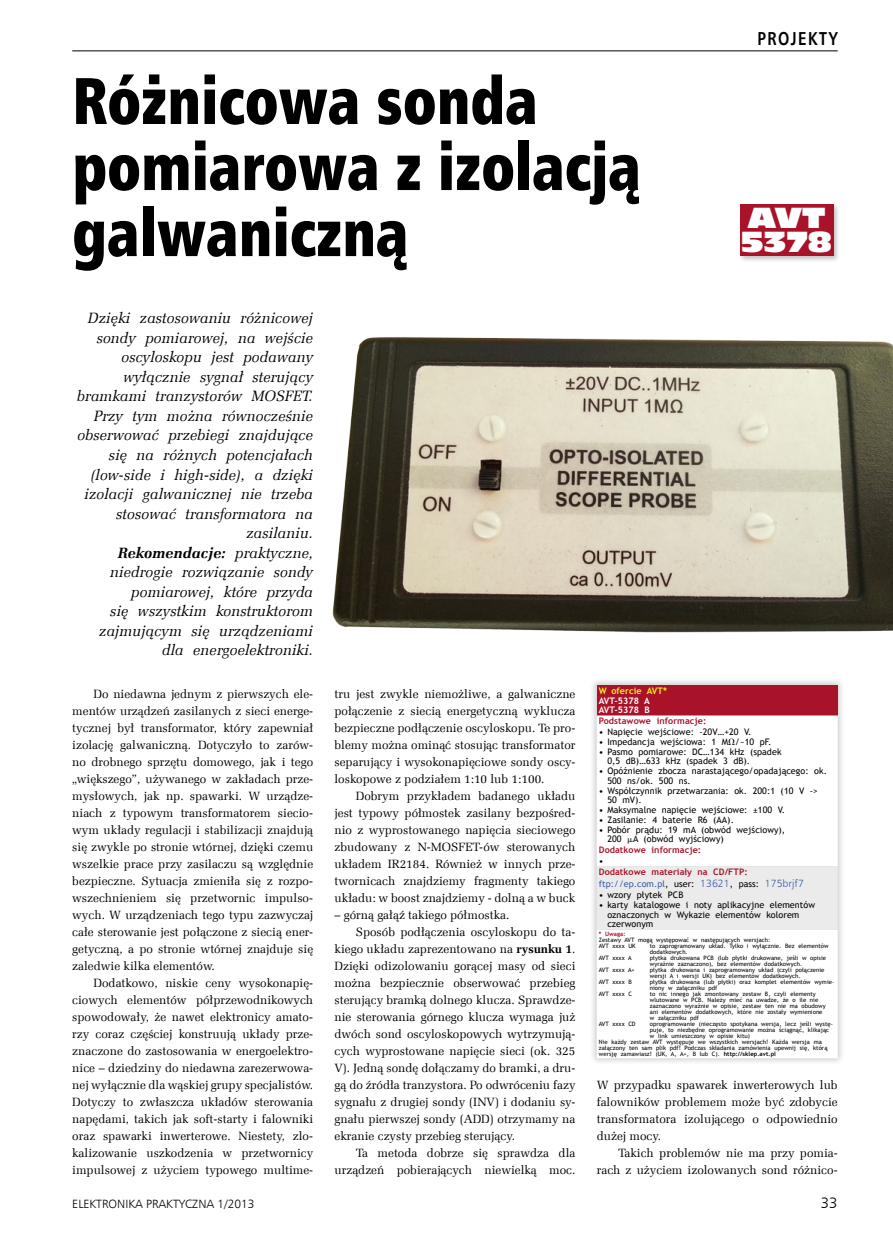
<style>
.page{position:relative;width:893px;height:1234px;background:#fff}
.page>*{position:absolute;margin:0;border:0;box-sizing:border-box;transform-origin:0 0}
._9_Tytul{font:66px/66px "Humnst 777 X Blk Cn EU";color:#000;scale:.9 1}
.tabela{font:27px "Incised 901 Nd EU";letter-spacing:.01em;color:#fff}
.t1{font:700 18.75px "Humnst 777 EU";letter-spacing:.1em;color:#000;scale:.8 1}
._2_Lead{font:italic 15px/19.5px "Zapf Ellipt EU";letter-spacing:.005em;color:#000;text-align:right}
.t2{font:15px "Humnst 777 Lt EU";color:#000}
._1_Body{font:12px/17px "Zapf Ellipt EU";color:#000;text-align:justify}
.t3{font:12px "Humnst 777 Lt EU";color:#000}
.tabela-2{font:9px/9.8px "Trebuchet MS";letter-spacing:.005em;color:#000}
.tabela-3{font:700 9px "Trebuchet MS";letter-spacing:.005em;color:#a9132a}
.tabela-4{font:9px "Trebuchet MS";letter-spacing:.005em;color:#3c5ba3}
.tabela-5{font:700 9px "Trebuchet MS";letter-spacing:.005em;color:#fff}
.tabela-6{font:700 9px "Trebuchet MS";letter-spacing:.005em;color:#f7f410}
.tabela-7{font:6px/6px "Trebuchet MS";letter-spacing:.005em;color:#000}
.tabela-8{font:700 6px "Trebuchet MS";letter-spacing:.005em;color:#a9132a}
.s1{font-weight:700}
.s2{font-family:"Math With Greek"}
.s3{color:#000}
.s4{font-family:"Humnst 777 Lt EU";font-size:10.5px}
</style>
<div class="page">
<div style="left:589px;top:677px;width:257px;height:388px;background:#000;opacity:.2"></div>
<div style="left:597px;top:685px;width:241px;height:30px;background:#a9132a"></div>
<svg style="left:597px;top:715px;width:241px;height:343px"></svg>
<div style="left:597px;top:866px;width:241px;height:63px;background:#ebebeb"></div>
<div style="left:738px;top:203px;width:103px;height:60px;background:#000;opacity:.25"></div>
<div style="left:740px;top:204px;width:93px;height:51px;background:#a9132a"></div>
<hr style="left:72px;top:51px;width:766px;height:1px;background:#000">
<img style="left:332px;top:208px;width:561px;height:425px">
<p class="_9_Tytul" style="left:72px;top:68px;width:633px">Różnicowa sonda pomiarowa z izolacją galwaniczną</p>
<p class="_2_Lead" style="left:77px;top:309px;width:237px">Dzięki zastosowaniu różnicowej sondy pomiarowej, na wejście oscyloskopu jest podawany wyłącznie sygnał sterujący bramkami tranzystorów MOSFET.<br>Przy tym można równocześnie obserwować przebiegi znajdujące się na różnych potencjałach (low-side i high-side), a dzięki izolacji galwanicznej nie trzeba stosować transformatora na zasilaniu.</p>
<p class="_2_Lead" style="left:99px;top:543px;width:215px"><span class="s1">Rekomendacje:</span> praktyczne, niedrogie rozwiązanie sondy pomiarowej, które przyda<br>się wszystkim konstruktorom zajmującym się urządzeniami dla energoelektroniki.</p>
<p class="t1" style="left:757px;top:27px;width:102px">PROJEKTY</p>
<p class="tabela" style="left:748px;top:202px;width:79px">AVT</p>
<p class="tabela" style="left:741px;top:226px;width:92px">5378</p>
<p class="_1_Body" style="left:72px;top:685px;width:242px;text-indent:21px">Do niedawna jednym z pierwszych ele&shy;mentów urządzeń zasilanych z sieci energe&shy;tycznej był transformator, który zapewniał izolację galwaniczną. Dotyczyło to zarów&shy;no drobnego sprzętu domowego, jak i tego „większego”, używanego w zakładach prze&shy;mysłowych, jak np. spawarki. W urządze&shy;niach z typowym transformatorem siecio&shy;wym układy regulacji i stabilizacji znajdują się zwykle po stronie wtórnej, dzięki czemu wszelkie prace przy zasilaczu są względnie bezpieczne. Sytuacja zmieniła się z rozpo&shy;wszechnieniem się przetwornic impulso&shy;wych. W urządzeniach tego typu zazwyczaj całe sterowanie jest połączone z siecią ener&shy;getyczną, a po stronie wtórnej znajduje się zaledwie kilka elementów.</p>
<p class="_1_Body" style="left:72px;top:974px;width:242px;text-indent:21px">Dodatkowo, niskie ceny wysokonapię&shy;ciowych elementów półprzewodnikowych spowodowały, że nawet elektronicy amato&shy;rzy coraz częściej konstruują układy prze&shy;znaczone do zastosowania w energoelektro&shy;nice – dziedziny do niedawna zarezerwowa&shy;nej wyłącznie dla wąskiej grupy specjalistów.<br>Dotyczy to zwłaszcza układów sterowania napędami, takich jak soft-starty i falowniki oraz spawarki inwerterowe. Niestety, zlo&shy;kalizowanie uszkodzenia w przetwornicy impulsowej z użyciem typowego multime-</p>
<p class="_1_Body" style="left:334px;top:685px;width:242px">tru jest zwykle niemożliwe, a galwaniczne połączenie z siecią energetyczną wyklucza bezpieczne podłączenie oscyloskopu. Te pro&shy;blemy można ominąć stosując transformator separujący i wysokonapięciowe sondy oscy&shy;loskopowe z podziałem 1:10 lub 1:100.</p>
<p class="_1_Body" style="left:334px;top:787px;width:242px;text-indent:21px">Dobrym przykładem badanego układu jest typowy półmostek zasilany bezpośred&shy;nio z wyprostowanego napięcia sieciowego zbudowany z N-MOSFET-ów sterowanych układem IR2184. Również w innych prze&shy;twornicach znajdziemy fragmenty takiego układu: w boost znajdziemy - dolną a w buck</p>
<p class="_1_Body" style="left:334px;top:906px;width:176px">– górną gałąź takiego półmostka.</p>
<p class="_1_Body" style="left:334px;top:923px;width:242px;text-indent:21px">Sposób podłączenia oscyloskopu do ta&shy;kiego układu zaprezentowano na <span class="s1">rysunku 1</span>.<br>Dzięki odizolowaniu gorącej masy od sieci można bezpiecznie obserwować przebieg sterujący bramką dolnego klucza. Sprawdze&shy;nie sterowania górnego klucza wymaga już dwóch sond oscyloskopowych wytrzymują&shy;cych wyprostowane napięcie sieci (ok. 325<br>V). Jedną sondę dołączamy do bramki, a dru&shy;gą do źródła tranzystora. Po odwróceniu fazy sygnału z drugiej sondy (INV) i dodaniu sy&shy;gnału pierwszej sondy (ADD) otrzymamy na ekranie czysty przebieg sterujący.</p>
<p class="_1_Body" style="left:334px;top:1144px;width:242px;text-align:right">Ta metoda dobrze się sprawdza dla urządzeń pobierających niewielką moc.</p>
<p class="tabela-6" style="left:599px;top:685px;width:70px">W ofercie AVT*</p>
<p class="tabela-5" style="left:599px;top:694px;width:52px">AVT-5378 A</p>
<p class="tabela-5" style="left:599px;top:704px;width:53px">AVT-5378 B</p>
<p class="tabela-3" style="left:599px;top:715px;width:109px">Podstawowe informacje:</p>
<p class="tabela-2" style="left:599px;top:727px;width:154px">• Napięcie wejściowe: -20V…+20 V.</p>
<p class="tabela-2" style="left:599px;top:736px;width:174px">• Impedancja wejściowa: 1 M<span class="s2">V</span>/~10 pF.</p>
<p class="tabela-2" style="left:607px;top:746px;width:176px;text-indent:-9px">• Pasmo pomiarowe: DC…134 kHz (spadek<br>0,5 dB)…633 kHz (spadek 3 dB).</p>
<p class="tabela-2" style="left:607px;top:766px;width:221px;text-indent:-9px">• Opóźnienie zbocza narastającego/opadającego: ok.<br>500 ns/ok. 500 ns.</p>
<p class="tabela-2" style="left:607px;top:785px;width:212px;text-indent:-9px">• Współczynnik przetwarzania: ok. 200:1 (10 V -&gt;<br>50 mV).</p>
<p class="tabela-2" style="left:599px;top:805px;width:188px">• Maksymalne napięcie wejściowe: ±100 V.</p>
<p class="tabela-2" style="left:599px;top:814px;width:137px">• Zasilanie: 4 baterie R6 (AA).</p>
<p class="tabela-2" style="left:607px;top:824px;width:179px;text-indent:-9px">• Pobór prądu: 19 mA (obwód wejściowy),<br>200 <span class="s2">m</span>A (obwód wyjściowy)</p>
<p class="tabela-3" style="left:599px;top:844px;width:104px">Dodatkowe informacje:</p>
<p class="tabela-2" style="left:599px;top:856px;width:6px">•</p>
<p class="tabela-3" style="left:599px;top:866px;width:150px">Dodatkowe materiały na CD/FTP:</p>
<p class="tabela-4" style="left:599px;top:878px;width:207px">ftp://ep.com.pl<span class="s3">, user:</span> <span class="s4">13621</span><span class="s3">, pass:</span> <span class="s4">175brjf7</span></p>
<p class="tabela-2" style="left:599px;top:890px;width:86px">• wzory płytek PCB</p>
<p class="tabela-2" style="left:607px;top:899px;width:209px;text-indent:-9px">• karty katalogowe i noty aplikacyjne elementów oznaczonych w Wykazie elementów kolorem czerwonym</p>
<p class="tabela-8" style="left:599px;top:930px;width:28px">* Uwaga:</p>
<p class="tabela-7" style="left:599px;top:936px;width:173px">Zestawy AVT mogą występować w następujących wersjach:</p>
<p class="tabela-7" style="left:599px;top:942px;width:38px">AVT xxxx UK</p>
<p class="tabela-7" style="left:650px;top:942px;width:180px">to zaprogramowany układ. Tylko i wyłącznie. Bez elementów dodatkowych.</p>
<p class="tabela-7" style="left:599px;top:954px;width:34px">AVT xxxx A</p>
<p class="tabela-7" style="left:650px;top:954px;width:178px">płytka drukowana PCB (lub płytki drukowane, jeśli w opisie wyraźnie zaznaczono), bez elementów dodatkowych.</p>
<p class="tabela-7" style="left:599px;top:966px;width:37px">AVT xxxx A+</p>
<p class="tabela-7" style="left:650px;top:966px;width:176px">płytka drukowana i zaprogramowany układ (czyli połączenie wersji A i wersji UK) bez elementów dodatkowych.</p>
<p class="tabela-7" style="left:599px;top:978px;width:34px">AVT xxxx B</p>
<p class="tabela-7" style="left:650px;top:978px;width:186px">płytka drukowana (lub płytki) oraz komplet elementów wymie&shy;niony w załączniku pdf</p>
<p class="tabela-7" style="left:599px;top:990px;width:35px">AVT xxxx C</p>
<p class="tabela-7" style="left:650px;top:990px;width:177px">to nic innego jak zmontowany zestaw B, czyli elementy wlutowane w PCB. Należy mieć na uwadze, że o ile nie zaznaczono wyraźnie w opisie, zestaw ten nie ma obudowy ani elementów dodatkowych, które nie zostały wymienione w załączniku pdf</p>
<p class="tabela-7" style="left:599px;top:1020px;width:38px">AVT xxxx CD</p>
<p class="tabela-7" style="left:650px;top:1020px;width:185px">oprogramowanie (nieczęsto spotykana wersja, lecz jeśli wystę&shy;puje, to niezbędne oprogramowanie można ściągnąć, klikając w link umieszczony w opisie kitu)</p>
<p class="tabela-7" style="left:599px;top:1038px;width:230px">Nie każdy zestaw AVT występuje we wszystkich wersjach! Każda wersja ma załączony ten sam plik pdf! Podczas składania zamówienia upewnij się, którą wersję zamawiasz! (UK, A, A+, B lub C). <span class="s1">http://sklep.avt.pl</span></p>
<p class="_1_Body" style="left:597px;top:1076px;width:242px">W przypadku spawarek inwerterowych lub falowników problemem może być zdobycie transformatora izolującego o odpowiednio dużej mocy.</p>
<p class="_1_Body" style="left:597px;top:1144px;width:242px;text-align:right">Takich problemów nie ma przy pomia&shy;rach z użyciem izolowanych sond różnico-</p>
<p class="t3" style="left:72px;top:1196px;width:184px">ELEKTRONIKA PRAKTYCZNA 1/2013</p>
<p class="t2" style="left:821px;top:1193px;width:18px">33</p>
</div>
